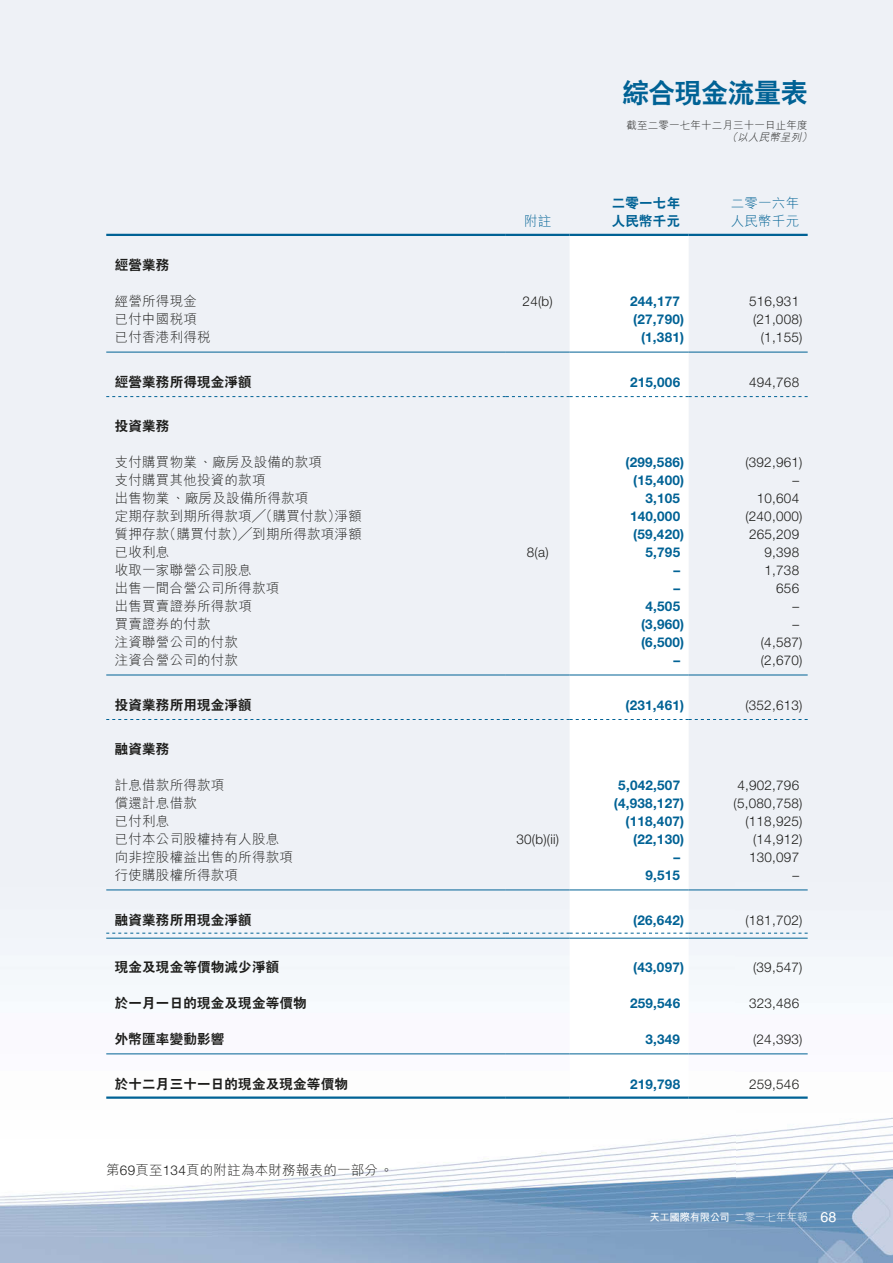
<style>
.page{position:relative;width:893px;height:1263px;background:#fff}
.page>*{position:absolute;margin:0;border:0;box-sizing:border-box;transform-origin:0 0}
.t1{font:27px "C Hei 2 HK Xbold E Ten B5 H";letter-spacing:-.02em;color:#006295}
.t2{font:13.5px "M Hei HK Light E Ten B5 H";letter-spacing:.015em;color:#1d1d1b}
.t3{font:300 13.5px "Helvetica Neue LT Std";letter-spacing:.015em;color:#1d1d1b}
.t4{font:700 13.5px "Helvetica Neue LT Std";letter-spacing:.015em;color:#006295}
.t5{font:13.5px "C Hei 2 HK Xbold E Ten B5 H";letter-spacing:.015em;color:#1d1d1b}
.t6{font:13.5px "M Hei HK Light E Ten B5 H";letter-spacing:.015em;color:#006295}
.t7{font:13.5px "C Hei 2 HK Xbold E Ten B5 H";letter-spacing:.015em;color:#006295}
.t8{font:10.5px "M Hei HK Light E Ten B5 H";letter-spacing:.015em;color:#1d1d1b}
.t9{font:10.5px "M Hei HK Bold E Ten B5 H";letter-spacing:-.05em;color:#fff}
.t10{font:italic 10.5px "M Hei HK Light E Ten B5 H";color:#1d1d1b}
.s1{font-family:"Helvetica Neue LT Std";font-weight:300}
.s2{font-family:"M Hei HK Light E Ten B5 H"}
</style>
<div class="page">
<img style="left:0;top:0;width:893px;height:1263px">
<svg style="left:570px;top:236px;width:119px;height:861px"></svg>
<hr style="left:106px;top:234px;width:400px;height:2px;background:#006295">
<hr style="left:506px;top:234px;width:64px;height:2px;background:#006295">
<hr style="left:570px;top:234px;width:119px;height:2px;background:#006295">
<hr style="left:689px;top:234px;width:119px;height:2px;background:#006295">
<hr style="left:106px;top:352px;width:400px;height:1px;background:#006295">
<hr style="left:506px;top:352px;width:64px;height:1px;background:#006295">
<hr style="left:570px;top:352px;width:119px;height:1px;background:#006295">
<hr style="left:689px;top:352px;width:119px;height:1px;background:#006295">
<svg style="left:106px;top:396px;width:702px;height:1px"></svg>
<hr style="left:106px;top:675px;width:400px;height:1px;background:#006295">
<hr style="left:506px;top:675px;width:64px;height:1px;background:#006295">
<hr style="left:570px;top:675px;width:119px;height:1px;background:#006295">
<hr style="left:689px;top:675px;width:119px;height:1px;background:#006295">
<svg style="left:106px;top:719px;width:702px;height:1px"></svg>
<hr style="left:106px;top:890px;width:400px;height:1px;background:#006295">
<hr style="left:506px;top:890px;width:64px;height:1px;background:#006295">
<hr style="left:570px;top:890px;width:119px;height:1px;background:#006295">
<hr style="left:689px;top:890px;width:119px;height:1px;background:#006295">
<hr style="left:106px;top:938px;width:400px;height:1px;background:#006295">
<hr style="left:506px;top:938px;width:64px;height:1px;background:#006295">
<hr style="left:570px;top:938px;width:119px;height:1px;background:#006295">
<svg style="left:106px;top:933px;width:702px;height:1px"></svg>
<hr style="left:689px;top:938px;width:119px;height:1px;background:#006295">
<hr style="left:106px;top:1054px;width:400px;height:1px;background:#006295">
<hr style="left:506px;top:1054px;width:64px;height:1px;background:#006295">
<hr style="left:570px;top:1054px;width:119px;height:1px;background:#006295">
<hr style="left:689px;top:1054px;width:119px;height:1px;background:#006295">
<hr style="left:106px;top:1097px;width:400px;height:2px;background:#006295">
<hr style="left:506px;top:1097px;width:64px;height:2px;background:#006295">
<hr style="left:570px;top:1097px;width:119px;height:2px;background:#006295">
<hr style="left:689px;top:1097px;width:119px;height:2px;background:#006295">
<svg style="left:821px;top:1211px;width:15px;height:11px"></svg>
<h1 class="t1" style="left:622px;top:83px;width:187px">綜合現金流量表</h1>
<p class="t8" style="left:626px;top:121px;width:183px">截至二零一七年十二月三十一日止年度</p>
<p class="t10" style="left:727px;top:133px;width:89px">（以人民幣呈列）</p>
<p class="t7" style="left:612px;top:198px;width:70px">二零一七年</p>
<p class="t6" style="left:731px;top:198px;width:70px">二零一六年</p>
<p class="t6" style="left:524px;top:216px;width:29px">附註</p>
<p class="t7" style="left:612px;top:216px;width:70px">人民幣千元</p>
<p class="t6" style="left:731px;top:216px;width:70px">人民幣千元</p>
<p class="t5" style="left:115px;top:260px;width:56px">經營業務</p>
<p class="t2" style="left:115px;top:296px;width:84px">經營所得現金</p>
<p class="t3" style="left:523px;top:297px;width:32px">24(b)</p>
<p class="t4" style="left:630px;top:297px;width:52px">244,177</p>
<p class="t3" style="left:749px;top:297px;width:52px">516,931</p>
<p class="t2" style="left:115px;top:314px;width:84px">已付中國稅項</p>
<p class="t4" style="left:633px;top:315px;width:52px">(27,790)</p>
<p class="t3" style="left:753px;top:315px;width:51px">(21,008)</p>
<p class="t2" style="left:115px;top:332px;width:97px">已付香港利得稅</p>
<p class="t4" style="left:641px;top:333px;width:45px">(1,381)</p>
<p class="t3" style="left:761px;top:333px;width:43px">(1,155)</p>
<p class="t5" style="left:115px;top:377px;width:139px">經營業務所得現金淨額</p>
<p class="t4" style="left:630px;top:377px;width:52px">215,006</p>
<p class="t3" style="left:749px;top:377px;width:52px">494,768</p>
<p class="t5" style="left:115px;top:421px;width:56px">投資業務</p>
<p class="t2" style="left:115px;top:457px;width:209px">支付購買物業、廠房及設備的款項</p>
<p class="t4" style="left:625px;top:458px;width:60px">(299,586)</p>
<p class="t3" style="left:745px;top:458px;width:59px">(392,961)</p>
<p class="t2" style="left:115px;top:475px;width:152px">支付購買其他投資的款項</p>
<p class="t4" style="left:633px;top:476px;width:52px">(15,400)</p>
<p class="t3" style="left:792px;top:476px;width:8px">–</p>
<p class="t2" style="left:115px;top:493px;width:195px">出售物業、廠房及設備所得款項</p>
<p class="t4" style="left:645px;top:494px;width:36px">3,105</p>
<p class="t3" style="left:757px;top:494px;width:44px">10,604</p>
<p class="t2" style="left:115px;top:511px;width:249px">定期存款到期所得款項╱（購買付款）淨額</p>
<p class="t4" style="left:630px;top:512px;width:52px">140,000</p>
<p class="t3" style="left:745px;top:512px;width:59px">(240,000)</p>
<p class="t2" style="left:115px;top:529px;width:249px">質押存款（購買付款）╱到期所得款項淨額</p>
<p class="t4" style="left:633px;top:530px;width:52px">(59,420)</p>
<p class="t3" style="left:749px;top:530px;width:52px">265,209</p>
<p class="t2" style="left:115px;top:547px;width:56px">已收利息</p>
<p class="t3" style="left:527px;top:548px;width:23px">8(a)</p>
<p class="t4" style="left:645px;top:548px;width:36px">5,795</p>
<p class="t3" style="left:764px;top:548px;width:36px">9,398</p>
<p class="t2" style="left:115px;top:565px;width:139px">收取一家聯營公司股息</p>
<p class="t4" style="left:673px;top:565px;width:8px">–</p>
<p class="t3" style="left:764px;top:565px;width:36px">1,738</p>
<p class="t2" style="left:115px;top:583px;width:166px">出售一間合營公司所得款項</p>
<p class="t4" style="left:673px;top:583px;width:8px">–</p>
<p class="t3" style="left:776px;top:583px;width:24px">656</p>
<p class="t2" style="left:115px;top:601px;width:139px">出售買賣證券所得款項</p>
<p class="t4" style="left:645px;top:601px;width:36px">4,505</p>
<p class="t3" style="left:792px;top:601px;width:8px">–</p>
<p class="t2" style="left:115px;top:619px;width:97px">買賣證券的付款</p>
<p class="t4" style="left:641px;top:619px;width:45px">(3,960)</p>
<p class="t3" style="left:792px;top:619px;width:8px">–</p>
<p class="t2" style="left:115px;top:637px;width:125px">注資聯營公司的付款</p>
<p class="t4" style="left:641px;top:637px;width:45px">(6,500)</p>
<p class="t3" style="left:761px;top:637px;width:43px">(4,587)</p>
<p class="t2" style="left:115px;top:655px;width:125px">注資合營公司的付款</p>
<p class="t4" style="left:673px;top:655px;width:8px">–</p>
<p class="t3" style="left:761px;top:655px;width:43px">(2,670)</p>
<p class="t5" style="left:115px;top:699px;width:139px">投資業務所用現金淨額</p>
<p class="t4" style="left:625px;top:700px;width:60px">(231,461)</p>
<p class="t3" style="left:745px;top:700px;width:59px">(352,613)</p>
<p class="t5" style="left:115px;top:744px;width:56px">融資業務</p>
<p class="t2" style="left:115px;top:780px;width:111px">計息借款所得款項</p>
<p class="t4" style="left:618px;top:780px;width:63px">5,042,507</p>
<p class="t3" style="left:737px;top:780px;width:63px">4,902,796</p>
<p class="t2" style="left:115px;top:798px;width:84px">償還計息借款</p>
<p class="t4" style="left:614px;top:798px;width:72px">(4,938,127)</p>
<p class="t3" style="left:734px;top:798px;width:70px">(5,080,758)</p>
<p class="t2" style="left:115px;top:816px;width:56px">已付利息</p>
<p class="t4" style="left:625px;top:816px;width:60px">(118,407)</p>
<p class="t3" style="left:745px;top:816px;width:59px">(118,925)</p>
<p class="t2" style="left:115px;top:834px;width:166px">已付本公司股權持有人股息</p>
<p class="t3" style="left:516px;top:834px;width:44px">30(b)(ii)</p>
<p class="t4" style="left:633px;top:834px;width:52px">(22,130)</p>
<p class="t3" style="left:753px;top:834px;width:51px">(14,912)</p>
<p class="t2" style="left:115px;top:852px;width:180px">向非控股權益出售的所得款項</p>
<p class="t4" style="left:673px;top:852px;width:8px">–</p>
<p class="t3" style="left:749px;top:852px;width:52px">130,097</p>
<p class="t2" style="left:115px;top:870px;width:125px">行使購股權所得款項</p>
<p class="t4" style="left:645px;top:870px;width:36px">9,515</p>
<p class="t3" style="left:792px;top:870px;width:8px">–</p>
<p class="t5" style="left:115px;top:914px;width:139px">融資業務所用現金淨額</p>
<p class="t4" style="left:633px;top:915px;width:52px">(26,642)</p>
<p class="t3" style="left:745px;top:915px;width:59px">(181,702)</p>
<p class="t5" style="left:115px;top:962px;width:166px">現金及現金等價物減少淨額</p>
<p class="t4" style="left:633px;top:962px;width:52px">(43,097)</p>
<p class="t3" style="left:753px;top:962px;width:51px">(39,547)</p>
<p class="t5" style="left:115px;top:998px;width:193px">於一月一日的現金及現金等價物</p>
<p class="t4" style="left:630px;top:998px;width:52px">259,546</p>
<p class="t3" style="left:749px;top:998px;width:52px">323,486</p>
<p class="t5" style="left:115px;top:1034px;width:111px">外幣匯率變動影響</p>
<p class="t4" style="left:645px;top:1034px;width:36px">3,349</p>
<p class="t3" style="left:753px;top:1034px;width:51px">(24,393)</p>
<p class="t5" style="left:115px;top:1078px;width:235px">於十二月三十一日的現金及現金等價物</p>
<p class="t4" style="left:630px;top:1079px;width:52px">219,798</p>
<p class="t3" style="left:749px;top:1079px;width:52px">259,546</p>
<p class="t2" style="left:106px;top:1165px;width:289px">第<span class="s1">69</span>頁至<span class="s1">134</span>頁的附註為本財務報表的一部分。</p>
<p class="t9" style="left:650px;top:1213px;width:159px">天工國際有限公司 <span class="s2">二零一七年年報</span></p>
</div>
